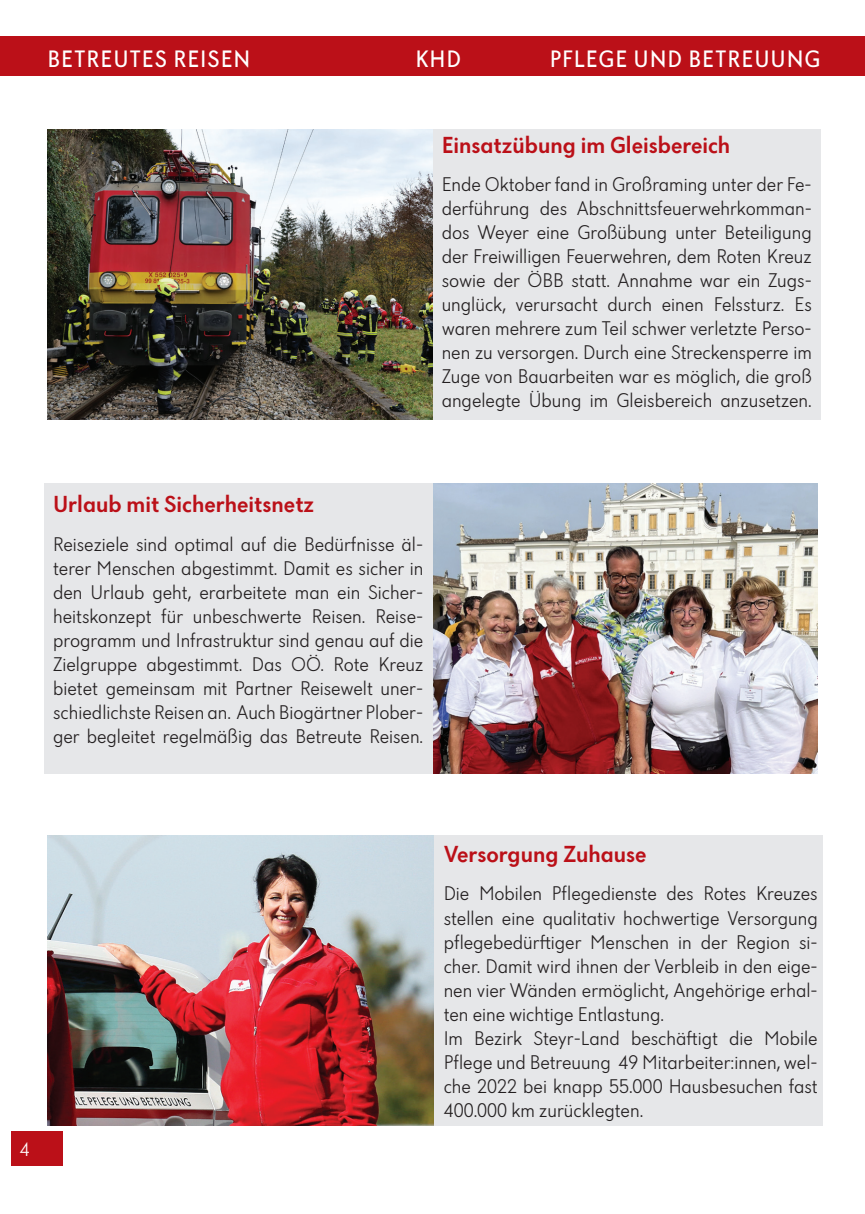
<style>
.page{position:relative;width:865px;height:1214px;background:#fff}
.page>*{position:absolute;margin:0;border:0;box-sizing:border-box;transform-origin:0 0}
.t1{font:500 24px "Dunant";color:#bb1018}
.t2{font:24px "Dunant";letter-spacing:.035em;color:#fff}
.t3{font:300 20px/24px "Dunant";color:#231f20;text-align:justify}
.t4{font:300 20px "Dunant";color:#fff}
</style>
<div class="page">
<div style="left:11px;top:1130px;width:52px;height:34px;background:#bb1018"></div>
<div style="left:0;top:36px;width:865px;height:40px;background:#bb1018"></div>
<img style="left:48px;top:835px;width:386px;height:290px">
<img style="left:432px;top:483px;width:385px;height:290px">
<div style="left:434px;top:835px;width:388px;height:290px;background:#e6e7e9"></div>
<div style="left:432px;top:129px;width:389px;height:290px;background:#e6e7e9"></div>
<div style="left:44px;top:483px;width:388px;height:290px;background:#e6e7e9"></div>
<img style="left:47px;top:129px;width:385px;height:290px">
<p class="t2" style="left:48px;top:45px;width:204px">BETREUTES REISEN</p>
<p class="t2" style="left:415px;top:45px;width:47px">KHD</p>
<p class="t2" style="left:549px;top:45px;width:272px">PFLEGE UND BETREUUNG</p>
<p class="t1" style="left:441px;top:131px;width:290px">Einsatzübung im Gleisbereich</p>
<p class="t3" style="left:441px;top:173px;width:371px">Ende Oktober fand in Großraming unter der Fe&shy;derführung des Abschnittsfeuerwehrkomman&shy;dos Weyer eine Großübung unter Beteiligung der Freiwilligen Feuerwehren, dem Roten Kreuz sowie der ÖBB statt. Annahme war ein Zugs&shy;unglück, verursacht durch einen Felssturz. Es waren mehrere zum Teil schwer verletzte Perso&shy;nen zu versorgen. Durch eine Streckensperre im Zuge von Bauarbeiten war es möglich, die groß angelegte Übung im Gleisbereich anzusetzen.</p>
<p class="t1" style="left:53px;top:490px;width:262px">Urlaub mit Sicherheitsnetz</p>
<p class="t3" style="left:53px;top:532px;width:371px">Reiseziele sind optimal auf die Bedürfnisse äl&shy;terer Menschen abgestimmt. Damit es sicher in den Urlaub geht, erarbeitete man ein Sicher&shy;heitskonzept für unbeschwerte Reisen. Reise&shy;programm und Infrastruktur sind genau auf die Zielgruppe abgestimmt. Das OÖ. Rote Kreuz bietet gemeinsam mit Partner Reisewelt uner&shy;schiedlichste Reisen an. Auch Biogärtner Plober&shy;ger begleitet regelmäßig das Betreute Reisen.</p>
<p class="t4" style="left:20px;top:1138px;width:11px">4</p>
<p class="t1" style="left:443px;top:840px;width:204px">Versorgung Zuhause</p>
<p class="t3" style="left:443px;top:881px;width:375px;text-align:left">Die Mobilen Pflegedienste des Rotes Kreuzes stellen eine qualitativ hochwertige Versorgung pflegebedürftiger Menschen in der Region si&shy;cher. Damit wird ihnen der Verbleib in den eige&shy;nen vier Wänden ermöglicht, Angehörige erhal&shy;ten eine wichtige Entlastung.<br>Im Bezirk Steyr-Land beschäftigt die Mobile Pflege und Betreuung 49 Mitarbeiter:innen, wel&shy;che 2022 bei knapp 55.000 Hausbesuchen fast 400.000 km zurücklegten.</p>
</div>
